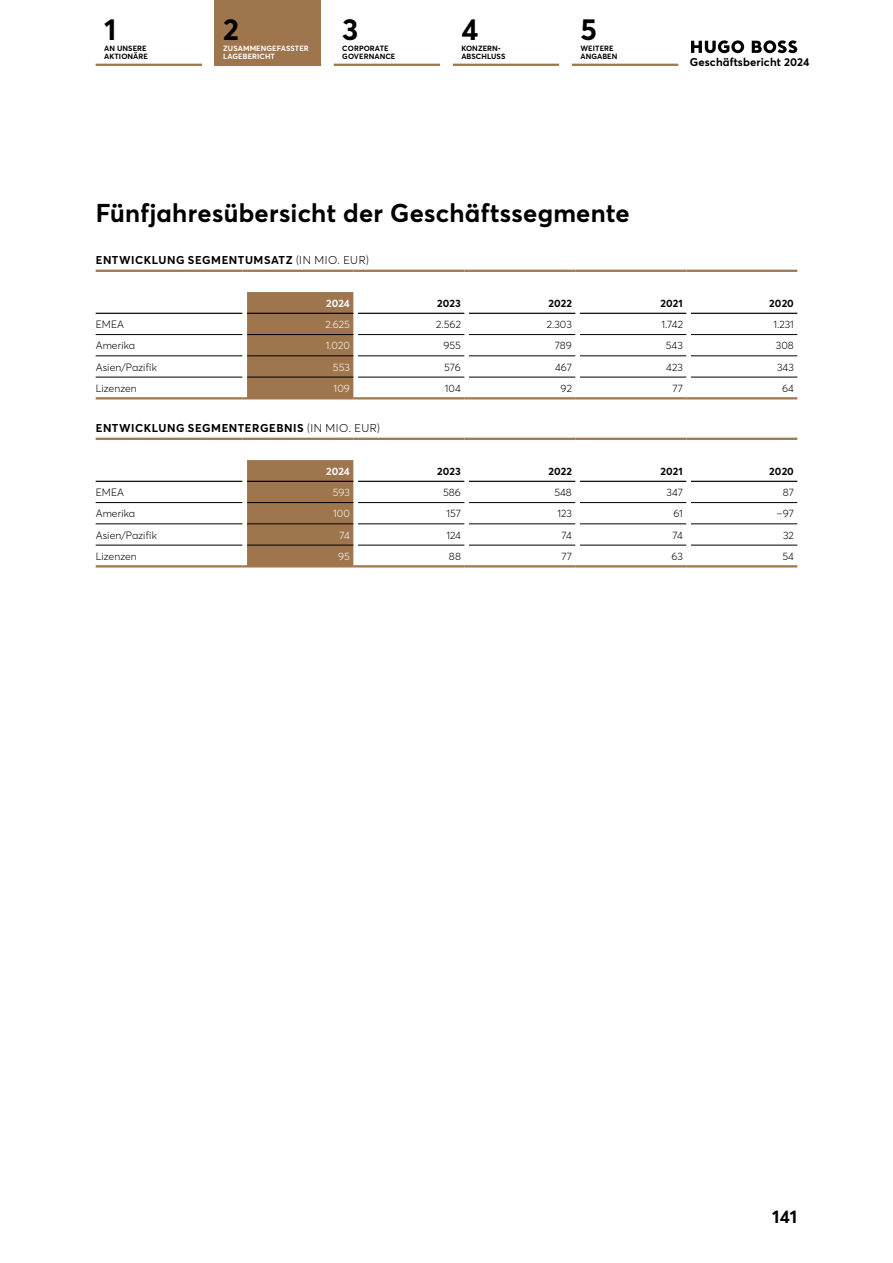
<style>
.page{position:relative;width:893px;height:1263px;background:#fff}
.page>*{position:absolute;margin:0;border:0;box-sizing:border-box;transform-origin:0 0}
.t1{font:700 30px "Averta PE";color:#000}
.t2{font:700 25.5px "Averta PE";letter-spacing:.01em;color:#000}
.t3{font:700 18px "Averta PE";color:#000}
.t4{font:700 11.25px "Averta PE";letter-spacing:.04em;color:#000}
.t5{font:700 11.25px "Averta PE";letter-spacing:.01em;color:#000}
.t6{font:300 10.5px "Averta PE";letter-spacing:.01em;color:#000}
.t7{font:700 10.5px "Averta PE";letter-spacing:.01em;color:#000}
.t8{font:300 10.5px "Averta PE";letter-spacing:.01em;color:#fff}
.t9{font:700 10.5px "Averta PE";letter-spacing:.01em;color:#fff}
.t10{font:700 7.5px/7.5px "Averta PE";letter-spacing:.01em;color:#000}
.t11{font:700 7.5px/7.5px "Averta PE";letter-spacing:.01em;color:#fff}
.s1{font-weight:300}
</style>
<div class="page">
<hr style="left:96px;top:64px;width:106px;height:2px;background:#9e754d">
<hr style="left:334px;top:64px;width:106px;height:2px;background:#9e754d">
<hr style="left:453px;top:64px;width:106px;height:2px;background:#9e754d">
<hr style="left:572px;top:64px;width:106px;height:2px;background:#9e754d">
<div style="left:215px;top:0;width:106px;height:66px;background:#9e754d"></div>
<svg style="left:691px;top:40px;width:53px;height:13px"></svg>
<svg style="left:752px;top:40px;width:45px;height:13px"></svg>
<hr style="left:358px;top:313px;width:106px;height:1px;background:#000">
<hr style="left:469px;top:313px;width:106px;height:1px;background:#000">
<hr style="left:580px;top:313px;width:106px;height:1px;background:#000">
<hr style="left:691px;top:313px;width:106px;height:1px;background:#000">
<hr style="left:96px;top:313px;width:146px;height:1px;background:#000">
<hr style="left:96px;top:334px;width:146px;height:1px;background:#000">
<hr style="left:358px;top:334px;width:106px;height:1px;background:#000">
<hr style="left:469px;top:334px;width:106px;height:1px;background:#000">
<hr style="left:580px;top:334px;width:106px;height:1px;background:#000">
<hr style="left:691px;top:334px;width:106px;height:1px;background:#000">
<hr style="left:96px;top:356px;width:146px;height:1px;background:#000">
<hr style="left:96px;top:377px;width:146px;height:1px;background:#000">
<hr style="left:358px;top:356px;width:106px;height:1px;background:#000">
<hr style="left:358px;top:377px;width:106px;height:1px;background:#000">
<hr style="left:469px;top:356px;width:106px;height:1px;background:#000">
<hr style="left:469px;top:377px;width:106px;height:1px;background:#000">
<hr style="left:580px;top:356px;width:106px;height:1px;background:#000">
<hr style="left:580px;top:377px;width:106px;height:1px;background:#000">
<hr style="left:691px;top:356px;width:106px;height:1px;background:#000">
<hr style="left:691px;top:377px;width:106px;height:1px;background:#000">
<hr style="left:96px;top:270px;width:146px;height:2px;background:#9e754d">
<hr style="left:247px;top:270px;width:106px;height:2px;background:#9e754d">
<hr style="left:358px;top:270px;width:106px;height:2px;background:#9e754d">
<hr style="left:469px;top:270px;width:106px;height:2px;background:#9e754d">
<hr style="left:580px;top:270px;width:106px;height:2px;background:#9e754d">
<hr style="left:691px;top:270px;width:106px;height:2px;background:#9e754d">
<hr style="left:96px;top:397px;width:146px;height:2px;background:#9e754d">
<svg style="left:242px;top:292px;width:116px;height:107px;background:#a07c58"></svg>
<hr style="left:358px;top:397px;width:106px;height:2px;background:#9e754d">
<hr style="left:469px;top:397px;width:106px;height:2px;background:#9e754d">
<hr style="left:580px;top:397px;width:106px;height:2px;background:#9e754d">
<hr style="left:691px;top:397px;width:106px;height:2px;background:#9e754d">
<hr style="left:358px;top:481px;width:106px;height:1px;background:#000">
<hr style="left:469px;top:481px;width:106px;height:1px;background:#000">
<hr style="left:580px;top:481px;width:106px;height:1px;background:#000">
<hr style="left:691px;top:481px;width:106px;height:1px;background:#000">
<hr style="left:96px;top:481px;width:146px;height:1px;background:#000">
<hr style="left:96px;top:502px;width:146px;height:1px;background:#000">
<hr style="left:358px;top:502px;width:106px;height:1px;background:#000">
<hr style="left:469px;top:502px;width:106px;height:1px;background:#000">
<hr style="left:580px;top:502px;width:106px;height:1px;background:#000">
<hr style="left:691px;top:502px;width:106px;height:1px;background:#000">
<hr style="left:96px;top:524px;width:146px;height:1px;background:#000">
<hr style="left:96px;top:545px;width:146px;height:1px;background:#000">
<hr style="left:358px;top:524px;width:106px;height:1px;background:#000">
<hr style="left:358px;top:545px;width:106px;height:1px;background:#000">
<hr style="left:469px;top:524px;width:106px;height:1px;background:#000">
<hr style="left:469px;top:545px;width:106px;height:1px;background:#000">
<hr style="left:580px;top:524px;width:106px;height:1px;background:#000">
<hr style="left:580px;top:545px;width:106px;height:1px;background:#000">
<hr style="left:691px;top:524px;width:106px;height:1px;background:#000">
<hr style="left:691px;top:545px;width:106px;height:1px;background:#000">
<hr style="left:96px;top:438px;width:146px;height:2px;background:#9e754d">
<hr style="left:247px;top:438px;width:106px;height:2px;background:#9e754d">
<hr style="left:358px;top:438px;width:106px;height:2px;background:#9e754d">
<hr style="left:469px;top:438px;width:106px;height:2px;background:#9e754d">
<hr style="left:580px;top:438px;width:106px;height:2px;background:#9e754d">
<hr style="left:691px;top:438px;width:106px;height:2px;background:#9e754d">
<hr style="left:96px;top:565px;width:146px;height:2px;background:#9e754d">
<svg style="left:242px;top:460px;width:116px;height:107px;background:#a07c58"></svg>
<hr style="left:358px;top:565px;width:106px;height:2px;background:#9e754d">
<hr style="left:469px;top:565px;width:106px;height:2px;background:#9e754d">
<hr style="left:580px;top:565px;width:106px;height:2px;background:#9e754d">
<hr style="left:691px;top:565px;width:106px;height:2px;background:#9e754d">
<h1 class="t1" style="left:104px;top:9px;width:14px">1</h1>
<h1 class="t1" style="left:223px;top:9px;width:17px">2</h1>
<h1 class="t1" style="left:342px;top:9px;width:18px">3</h1>
<h1 class="t1" style="left:461px;top:9px;width:19px">4</h1>
<h1 class="t1" style="left:580px;top:9px;width:18px">5</h1>
<p class="t10" style="left:342px;top:44px;width:55px">CORPORATE<br>GOVERNANCE</p>
<p class="t10" style="left:461px;top:44px;width:46px">KONZERN-<br>ABSCHLUSS</p>
<p class="t10" style="left:580px;top:44px;width:39px">WEITERE<br>ANGABEN</p>
<p class="t10" style="left:104px;top:44px;width:45px">AN UNSERE<br>AKTIONÄRE</p>
<p class="t11" style="left:223px;top:44px;width:87px">ZUSAMMENGEFASSTER<br>LAGEBERICHT</p>
<p class="t5" style="left:690px;top:54px;width:121px">Geschäftsbericht 2024</p>
<h2 class="t2" style="left:96px;top:195px;width:536px">Fünfjahresübersicht der Geschäftssegmente</h2>
<p class="t4" style="left:96px;top:252px;width:275px">ENTWICKLUNG SEGMENTUMSATZ <span class="s1">(IN MIO. EUR)</span></p>
<p class="t9" style="left:326px;top:296px;width:25px">2024</p>
<p class="t7" style="left:437px;top:296px;width:25px">2023</p>
<p class="t7" style="left:548px;top:296px;width:25px">2022</p>
<p class="t7" style="left:661px;top:296px;width:24px">2021</p>
<p class="t7" style="left:769px;top:296px;width:26px">2020</p>
<p class="t6" style="left:96px;top:317px;width:30px">EMEA</p>
<p class="t8" style="left:325px;top:317px;width:26px">2.625</p>
<p class="t6" style="left:436px;top:317px;width:26px">2.562</p>
<p class="t6" style="left:547px;top:317px;width:27px">2.303</p>
<p class="t6" style="left:661px;top:317px;width:23px">1.742</p>
<p class="t6" style="left:773px;top:317px;width:22px">1.231</p>
<p class="t6" style="left:96px;top:338px;width:41px">Amerika</p>
<p class="t8" style="left:326px;top:338px;width:26px">1.020</p>
<p class="t6" style="left:443px;top:338px;width:19px">955</p>
<p class="t6" style="left:555px;top:338px;width:19px">789</p>
<p class="t6" style="left:666px;top:338px;width:19px">543</p>
<p class="t6" style="left:776px;top:338px;width:20px">308</p>
<p class="t6" style="left:96px;top:360px;width:63px">Asien/Pazifik</p>
<p class="t8" style="left:333px;top:360px;width:18px">553</p>
<p class="t6" style="left:444px;top:360px;width:18px">576</p>
<p class="t6" style="left:555px;top:360px;width:18px">467</p>
<p class="t6" style="left:666px;top:360px;width:18px">423</p>
<p class="t6" style="left:777px;top:360px;width:18px">343</p>
<p class="t6" style="left:96px;top:381px;width:43px">Lizenzen</p>
<p class="t8" style="left:334px;top:381px;width:18px">109</p>
<p class="t6" style="left:445px;top:381px;width:18px">104</p>
<p class="t6" style="left:561px;top:381px;width:13px">92</p>
<p class="t6" style="left:673px;top:381px;width:12px">77</p>
<p class="t6" style="left:782px;top:381px;width:13px">64</p>
<p class="t4" style="left:96px;top:420px;width:286px">ENTWICKLUNG SEGMENTERGEBNIS <span class="s1">(IN MIO. EUR)</span></p>
<p class="t9" style="left:326px;top:464px;width:25px">2024</p>
<p class="t7" style="left:437px;top:464px;width:25px">2023</p>
<p class="t7" style="left:548px;top:464px;width:25px">2022</p>
<p class="t7" style="left:661px;top:464px;width:24px">2021</p>
<p class="t7" style="left:769px;top:464px;width:26px">2020</p>
<p class="t6" style="left:96px;top:485px;width:30px">EMEA</p>
<p class="t8" style="left:333px;top:485px;width:19px">593</p>
<p class="t6" style="left:443px;top:485px;width:19px">586</p>
<p class="t6" style="left:554px;top:485px;width:19px">548</p>
<p class="t6" style="left:666px;top:485px;width:18px">347</p>
<p class="t6" style="left:783px;top:485px;width:13px">87</p>
<p class="t6" style="left:96px;top:506px;width:41px">Amerika</p>
<p class="t8" style="left:333px;top:506px;width:18px">100</p>
<p class="t6" style="left:446px;top:506px;width:16px">157</p>
<p class="t6" style="left:557px;top:506px;width:16px">123</p>
<p class="t6" style="left:673px;top:506px;width:11px">61</p>
<p class="t6" style="left:776px;top:506px;width:19px">–97</p>
<p class="t6" style="left:96px;top:528px;width:63px">Asien/Pazifik</p>
<p class="t8" style="left:340px;top:528px;width:12px">74</p>
<p class="t6" style="left:446px;top:528px;width:16px">124</p>
<p class="t6" style="left:562px;top:528px;width:12px">74</p>
<p class="t6" style="left:673px;top:528px;width:12px">74</p>
<p class="t6" style="left:783px;top:528px;width:12px">32</p>
<p class="t6" style="left:96px;top:549px;width:43px">Lizenzen</p>
<p class="t8" style="left:338px;top:549px;width:13px">95</p>
<p class="t6" style="left:449px;top:549px;width:14px">88</p>
<p class="t6" style="left:562px;top:549px;width:12px">77</p>
<p class="t6" style="left:671px;top:549px;width:13px">63</p>
<p class="t6" style="left:782px;top:549px;width:13px">54</p>
<h3 class="t3" style="left:772px;top:1203px;width:27px">141</h3>
</div>
